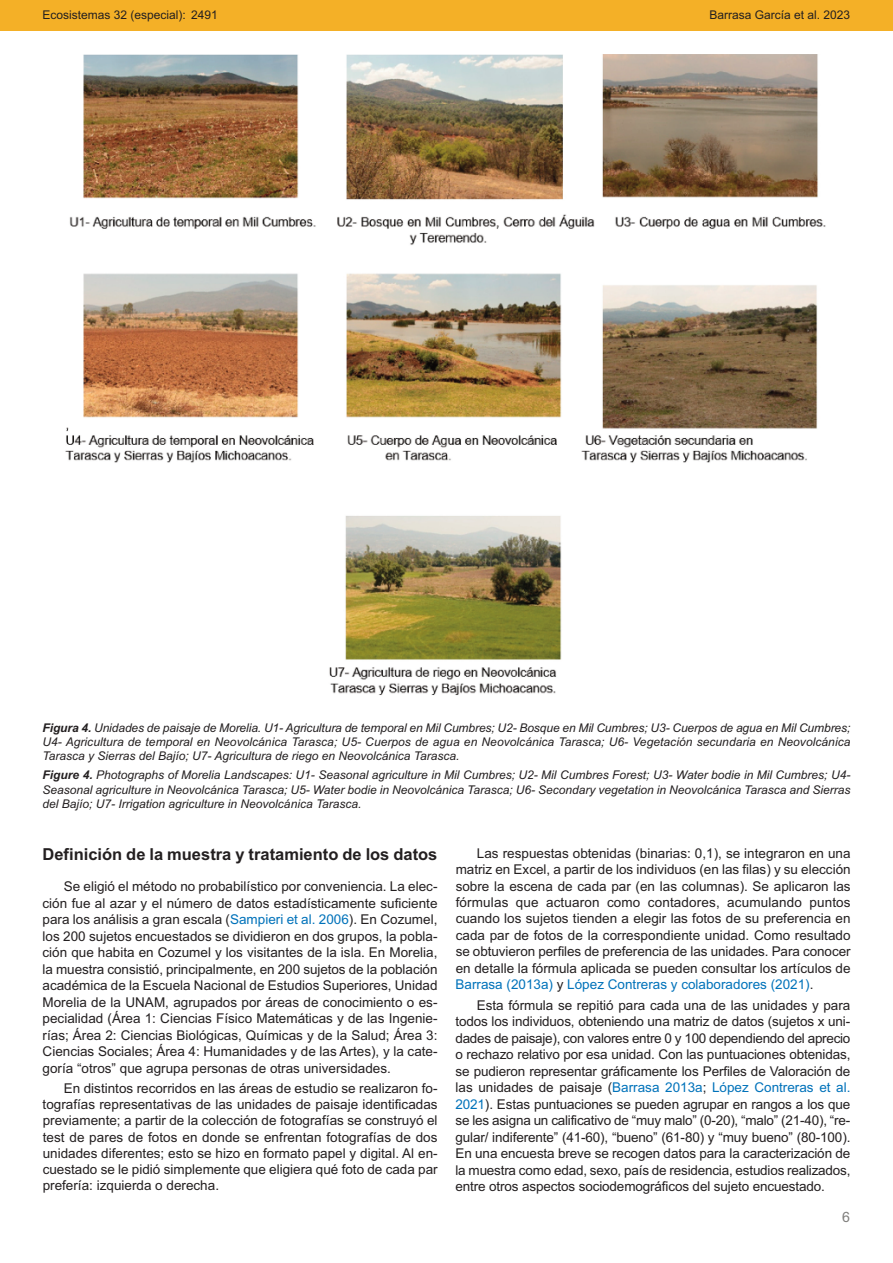
<style>
.page{position:relative;width:893px;height:1263px;background:#fff}
.page>*{position:absolute;margin:0;border:0;box-sizing:border-box;transform-origin:0 0}
.t1{font:700 16.5px "Arial";color:#231f20}
.t2{font:14.25px "Arial";color:#7f7e7c}
.t3{font:13.5px/16.5px "Arial";color:#231f20;text-align:justify}
.t4{font:italic 12px/14.4px "Arial";color:#231f20;text-align:justify}
.t5{font:12px "Arial";color:#231f20}
.s1{font-weight:700}
.s2{color:#0072ba}
</style>
<div class="page">
<div style="left:0;top:0;width:893px;height:30px;background:#f4b027"></div>
<img style="left:65px;top:54px;width:761px;height:641px">
<p class="t5" style="left:43px;top:7px;width:177px">Ecosistemas 32 (especial): 2491</p>
<p class="t5" style="left:709px;top:7px;width:142px">Barrasa García et al. 2023</p>
<p class="t4" style="left:43px;top:720px;width:809px"><span class="s1">Figura 4.</span> Unidades de paisaje de Morelia. U1- Agricultura de temporal en Mil Cumbres; U2- Bosque en Mil Cumbres; U3- Cuerpos de agua en Mil Cumbres; U4- Agricultura de temporal en Neovolcánica Tarasca; U5- Cuerpos de agua en Neovolcánica Tarasca; U6- Vegetación secundaria en Neovolcánica Tarasca y Sierras del Bajío; U7- Agricultura de riego en Neovolcánica Tarasca.</p>
<p class="t4" style="left:43px;top:768px;width:809px"><span class="s1">Figure 4.</span> Photographs of Morelia Landscapes: U1- Seasonal agriculture in Mil Cumbres; U2- Mil Cumbres Forest; U3- Water bodie in Mil Cumbres; U4- Seasonal agriculture in Neovolcánica Tarasca; U5- Water bodie in Neovolcánica Tarasca; U6- Secondary vegetation in Neovolcánica Tarasca and Sierras del Bajío; U7- Irrigation agriculture in Neovolcánica Tarasca.</p>
<p class="t1" style="left:43px;top:844px;width:396px">Definición de la muestra y tratamiento de los datos</p>
<p class="t3" style="left:43px;top:878px;width:397px;text-indent:21px">Se eligió el método no probabilístico por conveniencia. La elec&shy;ción fue al azar y el número de datos estadísticamente suficiente para los análisis a gran escala (<span class="s2">Sampieri et al. 2006</span>). En Cozumel, los 200 sujetos encuestados se dividieron en dos grupos, la pobla&shy;ción que habita en Cozumel y los visitantes de la isla. En Morelia, la muestra consistió, principalmente, en 200 sujetos de la población académica de la Escuela Nacional de Estudios Superiores, Unidad Morelia de la UNAM, agrupados por áreas de conocimiento o es&shy;pecialidad (Área 1: Ciencias Físico Matemáticas y de las Ingenie&shy;rías; Área 2: Ciencias Biológicas, Químicas y de la Salud; Área 3:<br>Ciencias Sociales; Área 4: Humanidades y de las Artes), y la cate&shy;goría “otros” que agrupa personas de otras universidades.</p>
<p class="t3" style="left:43px;top:1080px;width:397px;text-indent:21px">En distintos recorridos en las áreas de estudio se realizaron fo&shy;tografías representativas de las unidades de paisaje identificadas previamente; a partir de la colección de fotografías se construyó el test de pares de fotos en donde se enfrentan fotografías de dos unidades diferentes; esto se hizo en formato papel y digital. Al en&shy;cuestado se le pidió simplemente que eligiera qué foto de cada par prefería: izquierda o derecha.</p>
<p class="t3" style="left:455px;top:845px;width:397px;text-indent:21px">Las respuestas obtenidas (binarias: 0,1), se integraron en una matriz en Excel, a partir de los individuos (en las filas) y su elección sobre la escena de cada par (en las columnas). Se aplicaron las fórmulas que actuaron como contadores, acumulando puntos cuando los sujetos tienden a elegir las fotos de su preferencia en cada par de fotos de la correspondiente unidad. Como resultado se obtuvieron perfiles de preferencia de las unidades. Para conocer en detalle la fórmula aplicada se pueden consultar los artículos de <span class="s2">Barrasa (2013a)</span> y <span class="s2">López Contreras y colaboradores (2021)</span>.</p>
<p class="t3" style="left:455px;top:997px;width:396px;text-indent:21px">Esta fórmula se repitió para cada una de las unidades y para todos los individuos, obteniendo una matriz de datos (sujetos x uni&shy;dades de paisaje), con valores entre 0 y 100 dependiendo del aprecio o rechazo relativo por esa unidad. Con las puntuaciones obtenidas, se pudieron representar gráficamente los Perfiles de Valoración de las unidades de paisaje (<span class="s2">Barrasa 2013a</span>; <span class="s2">López Contreras et al.<br>2021</span>). Estas puntuaciones se pueden agrupar en rangos a los que se les asigna un calificativo de “muy malo” (0-20), “malo” (21-40), “re&shy;gular/ indiferente” (41-60), “bueno” (61-80) y “muy bueno” (80-100).<br>En una encuesta breve se recogen datos para la caracterización de la muestra como edad, sexo, país de residencia, estudios realizados, entre otros aspectos sociodemográficos del sujeto encuestado.</p>
<p class="t2" style="left:842px;top:1209px;width:9px">6</p>
</div>
